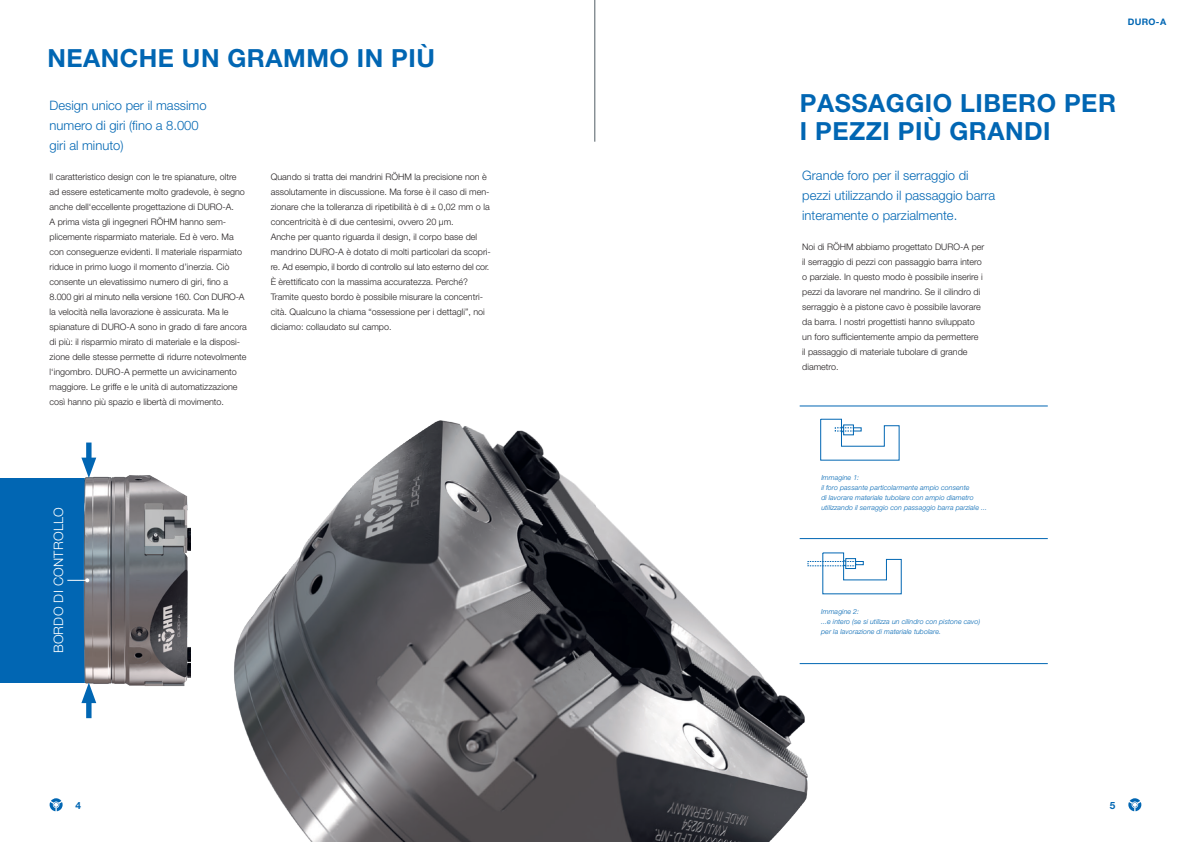
<style>
.page{position:relative;width:1191px;height:842px;background:#fff}
.page>*{position:absolute;margin:0;border:0;box-sizing:border-box;transform-origin:0 0}
.t1{font:700 25px/28px "Helvetica Neue LT Pro";letter-spacing:.02em;color:#0166b3}
.t2{font:300 13px/20px "Helvetica Neue LT Pro";color:#0166b3}
.t3{font:300 13px "Helvetica Neue LT Pro";letter-spacing:.02em;color:#fff}
.t4{font:700 10px "Helvetica Neue LT Pro";color:#0166b3}
.t5{font:300 9px/15px "Helvetica Neue LT Pro";color:#231f20}
.t6{font:700 9px "Helvetica Neue LT Pro";color:#0166b3}
.t7{font:italic 300 7px/10px "Helvetica Neue LT Pro";letter-spacing:.01em;color:#0166b3}
</style>
<div class="page">
<svg style="left:1128px;top:798px;width:13px;height:13px"></svg>
<svg style="left:50px;top:798px;width:13px;height:13px"></svg>
<div style="left:0;top:478px;width:92px;height:205px;background:#0166b3"></div>
<hr style="left:594px;top:0;width:1px;height:142px;background:#525e65">
<hr style="left:799px;top:538px;width:248px;height:1px;background:#0166b3">
<hr style="left:799px;top:663px;width:248px;height:1px;background:#0166b3">
<hr style="left:799px;top:405px;width:248px;height:1px;background:#0166b3">
<svg style="left:843px;top:424px;width:56px;height:37px"></svg>
<svg style="left:843px;top:552px;width:58px;height:42px"></svg>
<img style="left:234px;top:418px;width:609px;height:424px">
<img style="left:83px;top:475px;width:107px;height:211px">
<div style="left:86px;top:442px;width:6px;height:24px;background:#0166b3"></div>
<svg style="left:81px;top:458px;width:15px;height:20px"></svg>
<div style="left:86px;top:694px;width:6px;height:24px;background:#0166b3"></div>
<svg style="left:81px;top:683px;width:15px;height:20px"></svg>
<svg style="left:67px;top:578px;width:22px;height:4px"></svg>
<h1 class="t1" style="left:47px;top:44px;width:389px">NEANCHE UN GRAMMO IN PIÙ</h1>
<h1 class="t1" style="left:800px;top:89px;width:317px">PASSAGGIO LIBERO PER<br>I PEZZI PIÙ GRANDI</h1>
<h2 class="t2" style="left:50px;top:95px;width:158px">Design unico per il massimo numero di giri (fino a 8.000 giri al minuto)</h2>
<p class="t5" style="left:50px;top:169px;width:199px">Il caratteristico design con le tre spianature, oltre ad essere esteticamente molto gradevole, è segno anche dell‘eccellente progettazione di DURO-A.<br>A prima vista gli ingegneri RÖHM hanno sem&shy;plicemente risparmiato materiale. Ed è vero. Ma con conseguenze evidenti. Il materiale risparmiato riduce in primo luogo il momento d’inerzia. Ciò consente un elevatissimo numero di giri, fino a 8.000 giri al minuto nella versione 160. Con DURO-A la velocità nella lavorazione è assicurata. Ma le spianature di DURO-A sono in grado di fare ancora di più: il risparmio mirato di materiale e la disposi&shy;zione delle stesse permette di ridurre notevolmente l‘ingombro. DURO-A permette un avvicinamento maggiore. Le griffe e le unità di automatizzazione così hanno più spazio e libertà di movimento.</p>
<h2 class="t2" style="left:802px;top:165px;width:195px">Grande foro per il serraggio di pezzi utilizzando il passaggio barra interamente o parzialmente.</h2>
<p class="t5" style="left:271px;top:169px;width:222px">Quando si tratta dei mandrini RÖHM la precisione non è assolutamente in discussione. Ma forse è il caso di men&shy;zionare che la tolleranza di ripetibilità è di ± 0,02 mm o la concentricità è di due centesimi, ovvero 20 µm.<br>Anche per quanto riguarda il design, il corpo base del mandrino DURO-A è dotato di molti particolari da scopri&shy;re. Ad esempio, il bordo di controllo sul lato esterno del cor.<br>È èrettificato con la massima accuratezza. Perché?<br>Tramite questo bordo è possibile misurare la concentri&shy;cità. Qualcuno la chiama “ossessione per i dettagli”, noi diciamo: collaudato sul campo.</p>
<p class="t5" style="left:802px;top:239px;width:184px">Noi di RÖHM abbiamo progettato DURO-A per il serraggio di pezzi con passaggio barra intero o parziale. In questo modo è possibile inserire i pezzi da lavorare nel mandrino. Se il cilindro di serraggio è a pistone cavo è possibile lavorare da barra. I nostri progettisti hanno sviluppato un foro sufficientemente ampio da permettere<br>il passaggio di materiale tubolare di grande diametro.</p>
<p class="t6" style="left:1127px;top:16px;width:40px">DURO-A</p>
<h2 class="t3" style="left:51px;top:653px;width:148px;rotate:-90deg">BORDO DI CONTROLLO</h2>
<p class="t7" style="left:821px;top:472px;width:167px">Immagine 1:<br>il foro passante particolarmente ampio consente<br>di lavorare materiale tubolare con ampio diametro utilizzando il serraggio con passaggio barra parziale ...</p>
<p class="t7" style="left:821px;top:606px;width:160px">Immagine 2:<br>...e intero (se si utilizza un cilindro con pistone cavo) per la lavorazione di materiale tubolare.</p>
<p class="t4" style="left:75px;top:799px;width:7px">4</p>
<p class="t4" style="left:1110px;top:799px;width:7px">5</p>
</div>
